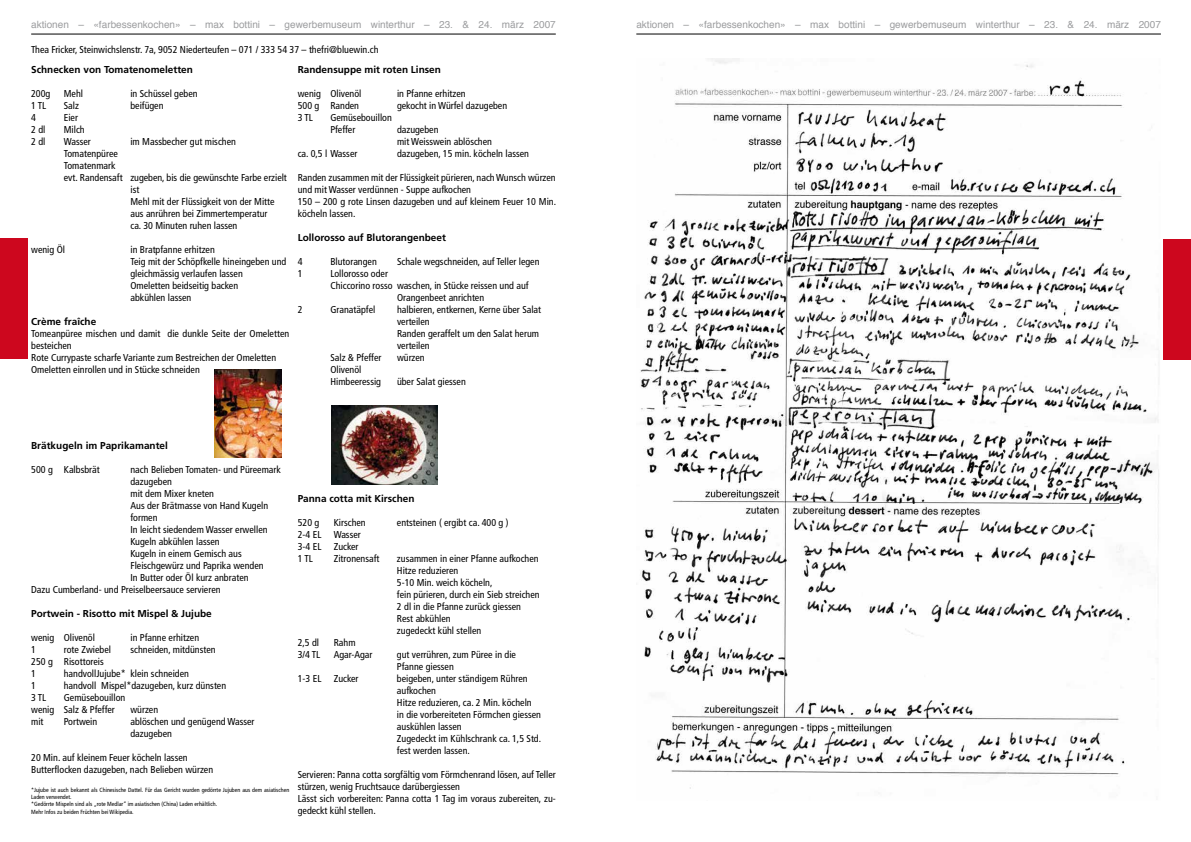
<style>
.page{position:relative;width:1191px;height:842px;background:#fff}
.page>*{position:absolute;margin:0;border:0;box-sizing:border-box;transform-origin:0 0}
.t1{font:condensed 10px/12px "Frutiger";color:#000}
.t2{font:700 10px "Frutiger";color:#000}
.t3{font:10px "Helvetica";color:#9c9d9f}
.t4{font:condensed 6px/7.2px "Frutiger";color:#000}
</style>
<div class="page">
<hr style="left:636px;top:34px;width:524px;height:1px;background:#000">
<hr style="left:31px;top:34px;width:525px;height:1px;background:#000">
<div style="left:0;top:238px;width:27px;height:121px;background:#cd071e"></div>
<div style="left:1163px;top:239px;width:28px;height:121px;background:#cd071e"></div>
<img style="left:640px;top:59px;width:519px;height:730px">
<img style="left:215px;top:369px;width:66px;height:88px">
<img style="left:332px;top:405px;width:105px;height:80px">
<p class="t3" style="left:31px;top:21px;width:526px">aktionen – «farbessenkochen» – max bottini – gewerbemuseum winterthur – 23. &amp; 24. märz 2007</p>
<p class="t3" style="left:636px;top:21px;width:526px">aktionen – «farbessenkochen» – max bottini – gewerbemuseum winterthur – 23. &amp; 24. märz 2007</p>
<p class="t1" style="left:31px;top:44px;width:349px">Thea Fricker, Steinwichslenstr. 7a, 9052 Niederteufen – 071 / 333 54 37 – thefri@bluewin.ch</p>
<p class="t2" style="left:31px;top:65px;width:163px">Schnecken von Tomatenomeletten</p>
<p class="t1" style="left:31px;top:88px;width:21px">200g</p>
<p class="t1" style="left:64px;top:88px;width:21px">Mehl</p>
<p class="t1" style="left:130px;top:88px;width:69px">in Schüssel geben</p>
<p class="t1" style="left:31px;top:100px;width:17px">1 TL</p>
<p class="t1" style="left:64px;top:100px;width:17px">Salz</p>
<p class="t1" style="left:130px;top:100px;width:35px">beifügen</p>
<p class="t1" style="left:31px;top:112px;width:6px">4</p>
<p class="t1" style="left:64px;top:112px;width:16px">Eier</p>
<p class="t1" style="left:31px;top:124px;width:16px">2 dl</p>
<p class="t1" style="left:64px;top:124px;width:22px">Milch</p>
<p class="t1" style="left:31px;top:136px;width:16px">2 dl</p>
<p class="t1" style="left:64px;top:136px;width:29px">Wasser</p>
<p class="t1" style="left:130px;top:136px;width:107px">im Massbecher gut mischen</p>
<p class="t1" style="left:64px;top:148px;width:56px">Tomatenpüree</p>
<p class="t1" style="left:64px;top:160px;width:53px">Tomatenmark</p>
<p class="t1" style="left:64px;top:172px;width:225px">evt. Randensaft zugeben, bis die gewünschte Farbe erzielt</p>
<p class="t1" style="left:130px;top:184px;width:10px">ist</p>
<p class="t1" style="left:130px;top:196px;width:146px">Mehl mit der Flüssigkeit von der Mitte</p>
<p class="t1" style="left:130px;top:208px;width:138px">aus anrühren bei Zimmertemperatur</p>
<p class="t1" style="left:130px;top:220px;width:108px">ca. 30 Minuten ruhen lassen</p>
<p class="t1" style="left:31px;top:244px;width:35px">wenig Öl</p>
<p class="t1" style="left:130px;top:244px;width:157px">in Bratpfanne erhitzen<br>Teig mit der Schöpfkelle hineingeben und gleichmässig verlaufen lassen<br>Omeletten beidseitig backen<br>abkühlen lassen</p>
<p class="t2" style="left:31px;top:317px;width:67px">Crème fraîche</p>
<p class="t1" style="left:31px;top:328px;width:259px">Tomeanpüree mischen und damit die dunkle Seite der Omeletten besteichen<br>Rote Currypaste scharfe Variante zum Bestreichen der Omeletten Omeletten einrollen und in Stücke schneiden</p>
<p class="t2" style="left:298px;top:65px;width:145px">Randensuppe mit roten Linsen</p>
<p class="t1" style="left:298px;top:88px;width:65px">wenig Olivenöl</p>
<p class="t1" style="left:397px;top:88px;width:70px">in Pfanne erhitzen</p>
<p class="t1" style="left:298px;top:100px;width:63px">500 g Randen</p>
<p class="t1" style="left:397px;top:100px;width:112px">gekocht in Würfel dazugeben</p>
<p class="t1" style="left:298px;top:112px;width:17px">3 TL</p>
<p class="t1" style="left:330px;top:112px;width:63px">Gemüsebouillon<br>Pfeffer</p>
<p class="t1" style="left:397px;top:124px;width:96px">dazugeben<br>mit Weisswein ablöschen</p>
<p class="t1" style="left:298px;top:148px;width:61px">ca. 0,5 l Wasser</p>
<p class="t1" style="left:397px;top:148px;width:133px">dazugeben, 15 min. köcheln lassen</p>
<p class="t1" style="left:298px;top:172px;width:260px">Randen zusammen mit der Flüssigkeit pürieren, nach Wunsch würzen und mit Wasser verdünnen - Suppe aufkochen<br>150 – 200 g rote Linsen dazugeben und auf kleinem Feuer 10 Min. köcheln lassen.</p>
<p class="t2" style="left:298px;top:233px;width:150px">Lollorosso auf Blutorangenbeet</p>
<p class="t1" style="left:298px;top:256px;width:6px">4</p>
<p class="t1" style="left:330px;top:256px;width:48px">Blutorangen</p>
<p class="t1" style="left:397px;top:256px;width:144px">Schale wegschneiden, auf Teller legen</p>
<p class="t1" style="left:298px;top:268px;width:6px">1</p>
<p class="t1" style="left:330px;top:268px;width:59px">Lollorosso oder</p>
<p class="t1" style="left:330px;top:280px;width:200px">Chiccorino rosso waschen, in Stücke reissen und auf</p>
<p class="t1" style="left:397px;top:292px;width:89px">Orangenbeet anrichten</p>
<p class="t1" style="left:298px;top:304px;width:6px">2</p>
<p class="t1" style="left:330px;top:304px;width:46px">Granatäpfel</p>
<p class="t1" style="left:397px;top:304px;width:146px">halbieren, entkernen, Kerne über Salat verteilen<br>Randen geraffelt um den Salat herum verteilen</p>
<p class="t1" style="left:330px;top:352px;width:53px">Salz &amp; Pfeffer</p>
<p class="t1" style="left:397px;top:352px;width:29px">würzen</p>
<p class="t1" style="left:330px;top:364px;width:52px">Olivenöl<br>Himbeeressig</p>
<p class="t1" style="left:397px;top:376px;width:70px">über Salat giessen</p>
<p class="t2" style="left:31px;top:441px;width:138px">Brätkugeln im Paprikamantel</p>
<p class="t1" style="left:31px;top:464px;width:70px">500 g Kalbsbrät</p>
<p class="t1" style="left:130px;top:464px;width:152px">nach Belieben Tomaten- und Püreemark</p>
<p class="t1" style="left:130px;top:476px;width:43px">dazugeben</p>
<p class="t1" style="left:130px;top:488px;width:85px">mit dem Mixer kneten</p>
<p class="t1" style="left:130px;top:500px;width:139px">Aus der Brätmasse von Hand Kugeln</p>
<p class="t1" style="left:130px;top:512px;width:29px">formen</p>
<p class="t1" style="left:130px;top:524px;width:139px">In leicht siedendem Wasser erwellen</p>
<p class="t1" style="left:130px;top:536px;width:91px">Kugeln abkühlen lassen</p>
<p class="t1" style="left:130px;top:548px;width:113px">Kugeln in einem Gemisch aus</p>
<p class="t1" style="left:130px;top:560px;width:135px">Fleischgewürz und Paprika wenden</p>
<p class="t1" style="left:130px;top:572px;width:120px">In Butter oder Öl kurz anbraten</p>
<p class="t1" style="left:31px;top:584px;width:191px">Dazu Cumberland- und Preiselbeersauce servieren</p>
<p class="t2" style="left:31px;top:609px;width:182px">Portwein - Risotto mit Mispel &amp; Jujube</p>
<p class="t1" style="left:31px;top:632px;width:65px">wenig Olivenöl</p>
<p class="t1" style="left:130px;top:632px;width:70px">in Pfanne erhitzen</p>
<p class="t1" style="left:31px;top:644px;width:6px">1</p>
<p class="t1" style="left:64px;top:644px;width:49px">rote Zwiebel</p>
<p class="t1" style="left:130px;top:644px;width:87px">schneiden, mitdünsten</p>
<p class="t1" style="left:31px;top:656px;width:74px">250 g Risottoreis<br>1</p>
<p class="t1" style="left:64px;top:668px;width:127px">handvollJujube* klein schneiden</p>
<p class="t1" style="left:31px;top:680px;width:6px">1</p>
<p class="t1" style="left:64px;top:680px;width:164px">handvoll Mispel*dazugeben, kurz dünsten</p>
<p class="t1" style="left:31px;top:692px;width:17px">3 TL</p>
<p class="t1" style="left:31px;top:692px;width:96px;text-indent:33px">Gemüsebouillon wenig Salz &amp; Pfeffer</p>
<p class="t1" style="left:130px;top:704px;width:29px">würzen</p>
<p class="t1" style="left:31px;top:716px;width:14px">mit</p>
<p class="t1" style="left:64px;top:716px;width:35px">Portwein</p>
<p class="t1" style="left:130px;top:716px;width:126px">ablöschen und genügend Wasser dazugeben</p>
<p class="t1" style="left:31px;top:752px;width:183px">20 Min. auf kleinem Feuer köcheln lassen<br>Butterflocken dazugeben, nach Belieben würzen</p>
<p class="t4" style="left:31px;top:786px;width:259px">*Jujube ist auch bekannt als Chinesische Dattel. Für das Gericht wurden gedörrte Jujuben aus dem asiatischen Laden verwendet.<br>*Gedörrte Mispeln sind als „rote Medlar“ im asiatischen (China) Laden erhältlich.<br>Mehr Infos zu beiden Früchten bei Wikipedia.</p>
<p class="t2" style="left:298px;top:494px;width:118px">Panna cotta mit Kirschen</p>
<p class="t1" style="left:298px;top:516px;width:23px">520 g</p>
<p class="t1" style="left:334px;top:516px;width:34px">Kirschen</p>
<p class="t1" style="left:397px;top:516px;width:113px">entsteinen ( ergibt ca. 400 g )</p>
<p class="t1" style="left:298px;top:528px;width:65px">2-4 EL Wasser<br>3-4 EL Zucker<br>1 TL</p>
<p class="t1" style="left:334px;top:552px;width:47px">Zitronensaft</p>
<p class="t1" style="left:397px;top:552px;width:144px">zusammen in einer Pfanne aufkochen<br>Hitze reduzieren<br>5-10 Min. weich köcheln,<br>fein pürieren, durch ein Sieb streichen<br>2 dl in die Pfanne zurück giessen<br>Rest abkühlen<br>zugedeckt kühl stellen</p>
<p class="t1" style="left:298px;top:636px;width:23px">2,5 dl</p>
<p class="t1" style="left:334px;top:636px;width:23px">Rahm</p>
<p class="t1" style="left:298px;top:648px;width:24px">3/4 TL</p>
<p class="t1" style="left:334px;top:648px;width:40px">Agar-Agar</p>
<p class="t1" style="left:397px;top:648px;width:121px">gut verrühren, zum Püree in die<br>Pfanne giessen</p>
<p class="t1" style="left:298px;top:672px;width:62px">1-3 EL Zucker</p>
<p class="t1" style="left:397px;top:672px;width:146px">beigeben, unter ständigem Rühren aufkochen<br>Hitze reduzieren, ca. 2 Min. köcheln in die vorbereiteten Förmchen giessen auskühlen lassen<br>Zugedeckt im Kühlschrank ca. 1,5 Std. fest werden lassen.</p>
<p class="t1" style="left:298px;top:768px;width:259px">Servieren: Panna cotta sorgfältig vom Förmchenrand lösen, auf Teller stürzen, wenig Fruchtsauce darübergiessen<br>Lässt sich vorbereiten: Panna cotta 1 Tag im voraus zubereiten, zu&shy;gedeckt kühl stellen.</p>
</div>
